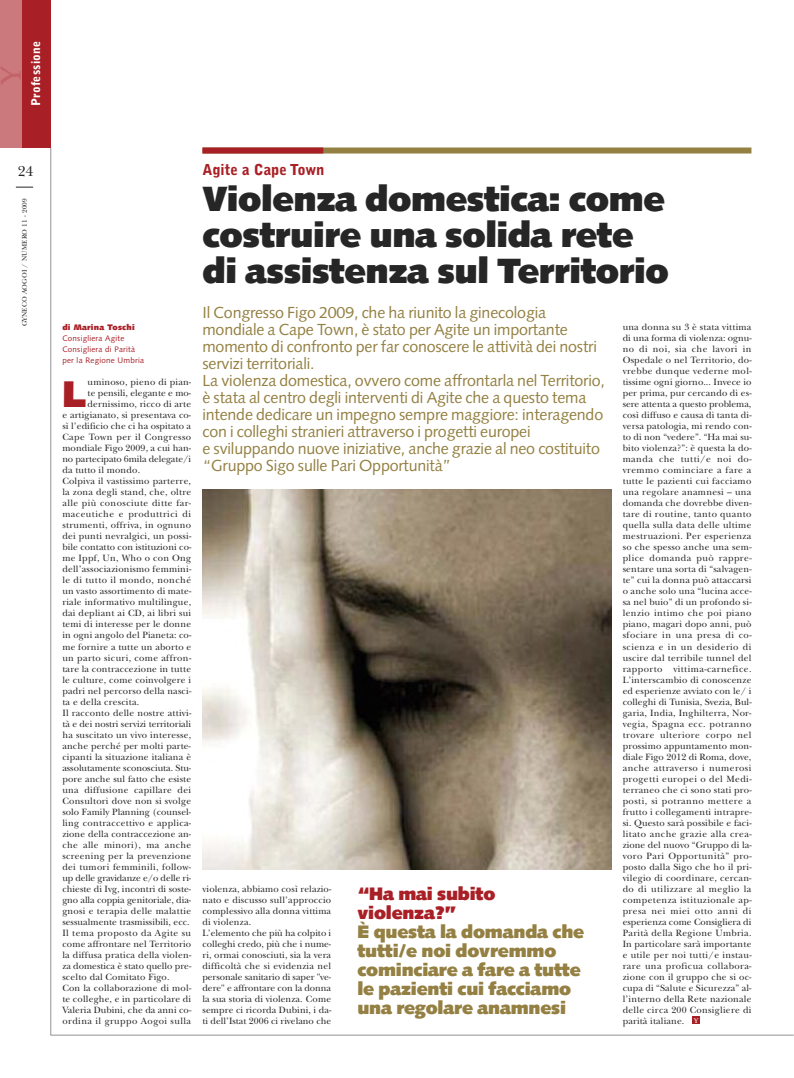
<style>
.page{position:relative;width:794px;height:1078px;background:#fff}
.page>*{position:absolute;margin:0;border:0;box-sizing:border-box;transform-origin:0 0}
.t1{font:900 37.1px "Syntax";color:#a91f26}
.t2{font:900 35px/36px "Syntax";letter-spacing:-.01em;color:#272627}
.t3{font:500 28.7px "Palatino";color:#c36267}
.t4{font:900 18px/19px "Syntax";letter-spacing:-.01em;color:#948042}
.t5{font:900 18px/19px "Syntax";letter-spacing:-.01em;color:#a91f26}
.t6{font:16px/17px "Syntax";letter-spacing:-.01em;color:#948042}
.t7{font:900 15px "Bell Gothic";color:#a91f26}
.t8{font:15px "New Baskerville";color:#272627}
.t9{font:900 12px "Bell Gothic";letter-spacing:.015em;color:#fff}
.t10{font:9.5px/11px "New Baskerville";letter-spacing:.02em;color:#272627}
.t11{font:9.5px "New Baskerville";letter-spacing:.045em;color:#272627}
.t12{font:9.5px "New Baskerville";letter-spacing:-.005em;color:#272627}
.t13{font:9.5px "New Baskerville";letter-spacing:-.01em;color:#272627}
.t14{font:9.5px "New Baskerville";color:#272627}
.t15{font:9.5px "New Baskerville";letter-spacing:.04em;color:#272627}
.t16{font:8px/11px "Syntax";letter-spacing:.03em;color:#a91f26}
.t17{font:900 8px "Syntax";letter-spacing:.03em;color:#a91f26}
.t18{font:7px "New Baskerville";letter-spacing:.025em;color:#272627}
.s1{font-family:"Palatino";font-weight:500;font-size:7px;color:#fff}
</style>
<div class="page">
<div style="left:692px;top:1015px;width:8px;height:8px;background:#a91f26"></div>
<hr style="left:51px;top:147px;width:1px;height:887px;background:#939393">
<svg style="left:16px;top:187px;width:17px;height:1px"></svg>
<hr style="left:51px;top:1034px;width:742px;height:1px;background:#939393">
<div style="left:0;top:0;width:23px;height:147px;background:#cb797d"></div>
<div style="left:23px;top:0;width:28px;height:147px;background:#a91f26"></div>
<div style="left:202px;top:147px;width:549px;height:6px;background:#948042"></div>
<div style="left:202px;top:147px;width:121px;height:6px;background:#a91f26"></div>
<img style="left:202px;top:489px;width:409px;height:380px">
<h3 class="t3" style="left:0;top:84px;width:21px;rotate:-90deg">Y</h3>
<p class="t9" style="left:31px;top:106px;width:67px;rotate:-90deg">Professione</p>
<h3 class="t8" style="left:18px;top:166px;width:17px">24</h3>
<p class="t18" style="left:22px;top:326px;width:130px;rotate:-90deg">GYNECO AOGOI / NUMERO 11 - 2009</p>
<p class="t17" style="left:62px;top:324px;width:74px">di Marina Toschi</p>
<p class="t16" style="left:62px;top:333px;width:83px">Consigliera Agite<br>Consigliera di Parità per la Regione Umbria</p>
<h1 class="t1" style="left:62px;top:379px;width:26px">L</h1>
<p class="t10" style="left:88px;top:378px;width:105px">uminoso, pieno di pian-</p>
<p class="t10" style="left:88px;top:389px;width:105px">te pensili, elegante e mo-</p>
<p class="t10" style="left:88px;top:400px;width:105px">dernissimo, ricco di arte</p>
<p class="t10" style="left:62px;top:411px;width:130px">e artigianato, si presentava co-</p>
<p class="t10" style="left:62px;top:422px;width:130px">sì l’edificio che ci ha ospitato a</p>
<p class="t15" style="left:62px;top:434px;width:130px">Cape Town per il Congresso</p>
<p class="t10" style="left:62px;top:444px;width:130px">mondiale Figo 2009, a cui han-</p>
<p class="t13" style="left:62px;top:456px;width:130px">no partecipato 6mila delegate/i</p>
<p class="t10" style="left:62px;top:466px;width:79px">da tutto il mondo.</p>
<p class="t10" style="left:62px;top:477px;width:130px">Colpiva il vastissimo parterre,</p>
<p class="t10" style="left:62px;top:488px;width:130px">la zona degli stand, che, oltre</p>
<p class="t11" style="left:62px;top:500px;width:130px">alle più conosciute ditte far-</p>
<p class="t11" style="left:62px;top:511px;width:130px">maceutiche e produttrici di</p>
<p class="t10" style="left:62px;top:521px;width:130px">strumenti, offriva, in ognuno</p>
<p class="t10" style="left:62px;top:532px;width:130px">dei punti nevralgici, un possi-</p>
<p class="t10" style="left:62px;top:543px;width:130px">bile contatto con istituzioni co-</p>
<p class="t10" style="left:62px;top:554px;width:130px">me Ippf, Un, Who o con Ong</p>
<p class="t10" style="left:62px;top:565px;width:130px">dell’associazionismo femmini-</p>
<p class="t11" style="left:62px;top:577px;width:130px">le di tutto il mondo, nonché</p>
<p class="t10" style="left:62px;top:587px;width:130px">un vasto assortimento di mate-</p>
<p class="t10" style="left:62px;top:598px;width:130px">riale informativo multilingue,</p>
<p class="t10" style="left:62px;top:609px;width:130px">dai depliant ai CD, ai libri sui</p>
<p class="t10" style="left:62px;top:620px;width:130px">temi di interesse per le donne</p>
<p class="t10" style="left:62px;top:631px;width:130px">in ogni angolo del Pianeta: co-</p>
<p class="t10" style="left:62px;top:642px;width:130px">me fornire a tutte un aborto e</p>
<p class="t15" style="left:62px;top:654px;width:130px">un parto sicuri, come affron-</p>
<p class="t10" style="left:62px;top:664px;width:130px">tare la contraccezione in tutte</p>
<p class="t10" style="left:62px;top:675px;width:130px">le culture, come coinvolgere i</p>
<p class="t10" style="left:62px;top:686px;width:130px">padri nel percorso della nasci-</p>
<p class="t10" style="left:62px;top:697px;width:78px">ta e della crescita.</p>
<p class="t10" style="left:62px;top:708px;width:130px">Il racconto delle nostre attivi-</p>
<p class="t12" style="left:62px;top:720px;width:130px">tà e dei nostri servizi territoriali</p>
<p class="t10" style="left:62px;top:730px;width:130px">ha suscitato un vivo interesse,</p>
<p class="t10" style="left:62px;top:741px;width:130px">anche perché per molti parte-</p>
<p class="t10" style="left:62px;top:752px;width:130px">cipanti la situazione italiana è</p>
<p class="t14" style="left:62px;top:764px;width:130px">assolutamente sconosciuta. Stu-</p>
<p class="t10" style="left:62px;top:774px;width:130px">pore anche sul fatto che esiste</p>
<p class="t10" style="left:62px;top:785px;width:130px">una diffusione capillare dei</p>
<p class="t10" style="left:62px;top:796px;width:130px">Consultori dove non si svolge</p>
<p class="t10" style="left:62px;top:807px;width:130px">solo Family Planning (counsel-</p>
<p class="t10" style="left:62px;top:818px;width:130px">ling contraccettivo e applica-</p>
<p class="t10" style="left:62px;top:829px;width:130px">zione della contraccezione an-</p>
<p class="t10" style="left:62px;top:840px;width:130px">che alle minori), ma anche</p>
<p class="t10" style="left:62px;top:851px;width:130px">screening per la prevenzione</p>
<p class="t10" style="left:62px;top:862px;width:130px">dei tumori femminili, follow-</p>
<p class="t13" style="left:62px;top:874px;width:130px">up delle gravidanze e/o delle ri-</p>
<p class="t10" style="left:62px;top:884px;width:130px">chieste di Ivg, incontri di soste-</p>
<p class="t12" style="left:62px;top:896px;width:130px">gno alla coppia genitoriale, dia-</p>
<p class="t10" style="left:62px;top:906px;width:130px">gnosi e terapia delle malattie</p>
<p class="t10" style="left:62px;top:917px;width:129px">sessualmente trasmissibili, ecc.</p>
<p class="t11" style="left:62px;top:929px;width:130px">Il tema proposto da Agite su</p>
<p class="t10" style="left:62px;top:939px;width:130px">come affrontare nel Territorio</p>
<p class="t10" style="left:62px;top:950px;width:130px">la diffusa pratica della violen-</p>
<p class="t14" style="left:62px;top:962px;width:130px">za domestica è stato quello pre-</p>
<p class="t10" style="left:62px;top:972px;width:109px">scelto dal Comitato Figo.</p>
<p class="t10" style="left:62px;top:983px;width:130px">Con la collaborazione di mol-</p>
<p class="t10" style="left:62px;top:994px;width:130px">te colleghe, e in particolare di</p>
<p class="t10" style="left:62px;top:1005px;width:130px">Valeria Dubini, che da anni co-</p>
<p class="t11" style="left:62px;top:1017px;width:130px">ordina il gruppo Aogoi sulla</p>
<h3 class="t7" style="left:202px;top:164px;width:124px">Agite a Cape Town</h3>
<h2 class="t2" style="left:202px;top:184px;width:468px">Violenza domestica: come costruire una solida rete di assistenza sul Territorio</h2>
<p class="t6" style="left:202px;top:305px;width:404px">Il Congresso Figo 2009, che ha riunito la ginecologia mondiale a Cape Town, è stato per Agite un importante momento di confronto per far conoscere le attività dei nostri servizi territoriali.<br>La violenza domestica, ovvero come affrontarla nel Territorio, è stata al centro degli interventi di Agite che a questo tema intende dedicare un impegno sempre maggiore: interagendo con i colleghi stranieri attraverso i progetti europei<br>e sviluppando nuove iniziative, anche grazie al neo costituito “Gruppo Sigo sulle Pari Opportunità”</p>
<p class="t10" style="left:622px;top:323px;width:130px;text-align:justify">una donna su 3 è stata vittima di una forma di violenza: ognu&shy;no di noi, sia che lavori in Ospedale o nel Territorio, do&shy;vrebbe dunque vederne mol&shy;tissime ogni giorno... Invece io per prima, pur cercando di es&shy;sere attenta a questo problema, così diffuso e causa di tanta di&shy;versa patologia, mi rendo con&shy;to di non “vedere”. “Ha mai su&shy;bito violenza?”: è questa la do&shy;manda che tutti/e noi do&shy;vremmo cominciare a fare a tutte le pazienti cui facciamo una regolare anamnesi – una domanda che dovrebbe diven&shy;tare di routine, tanto quanto quella sulla data delle ultime mestruazioni. Per esperienza so che spesso anche una sem&shy;plice domanda può rappre&shy;sentare una sorta di “salvagen&shy;te” cui la donna può attaccarsi o anche solo una “lucina acce&shy;sa nel buio” di un profondo si&shy;lenzio intimo che poi piano piano, magari dopo anni, può sfociare in una presa di co&shy;scienza e in un desiderio di uscire dal terribile tunnel del rapporto vittima-carnefice.<br>L’interscambio di conoscenze ed esperienze avviato con le/ i colleghi di Tunisia, Svezia, Bul&shy;garia, India, Inghilterra, Nor&shy;vegia, Spagna ecc. potranno trovare ulteriore corpo nel prossimo appuntamento mon&shy;diale Figo 2012 di Roma, dove, anche attraverso i numerosi progetti europei o del Medi&shy;terraneo che ci sono stati pro&shy;posti, si potranno mettere a frutto i collegamenti intrapre&shy;si. Questo sarà possibile e faci&shy;litato anche grazie alla crea&shy;zione del nuovo “Gruppo di la&shy;voro Pari Opportunità” pro&shy;posto dalla Sigo che ho il pri&shy;vilegio di coordinare, cercan&shy;do di utilizzare al meglio la competenza istituzionale ap&shy;presa nei miei otto anni di esperienza come Consigliera di Parità della Regione Umbria.<br>In particolare sarà importante e utile per noi tutti/e instau&shy;rare una proficua collabora&shy;zione con il gruppo che si oc&shy;cupa di “Salute e Sicurezza” al&shy;l’interno della Rete nazionale delle circa 200 Consigliere di parità italiane. <span class="s1">Y</span></p>
<p class="t10" style="left:202px;top:884px;width:130px">violenza, abbiamo così relazio&shy;nato e discusso sull’approccio complessivo alla donna vittima di violenza.<br>L’elemento che più ha colpito i colleghi credo, più che i nume&shy;ri, ormai conosciuti, sia la vera difficoltà che si evidenzia nel personale sanitario di saper "ve&shy;dere" e affrontare con la donna la sua storia di violenza. Come sempre ci ricorda Dubini, i da&shy;ti dell’Istat 2006 ci rivelano che</p>
<h3 class="t5" style="left:357px;top:885px;width:139px">“Ha mai subito violenza?”</h3>
<h3 class="t4" style="left:357px;top:923px;width:228px">È questa la domanda che tutti/e noi dovremmo cominciare a fare a tutte le pazienti cui facciamo una regolare anamnesi</h3>
</div>
